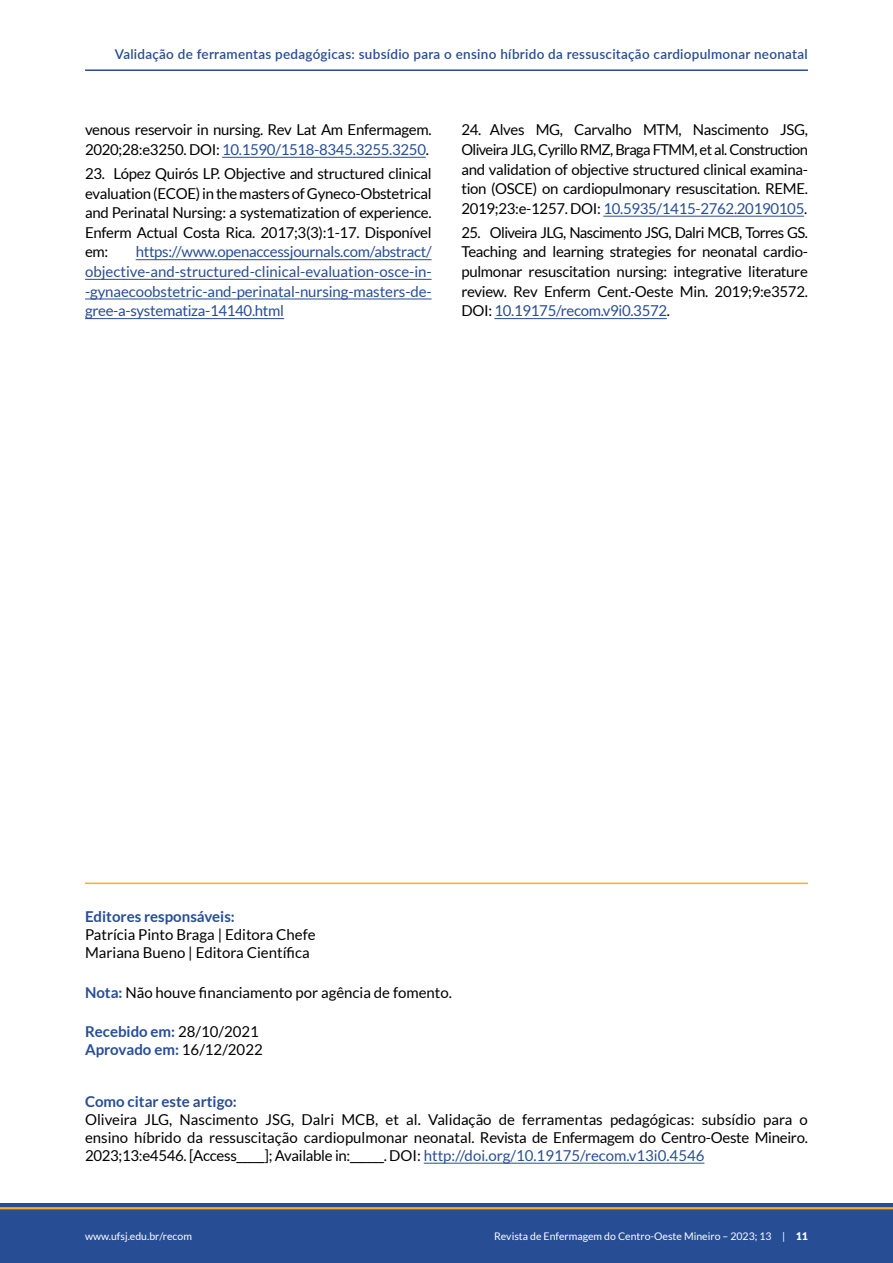
<style>
.page{position:relative;width:893px;height:1263px;background:#fff}
.page>*{position:absolute;margin:0;border:0;box-sizing:border-box;transform-origin:0 0}
.t1{font:15px/19.6px "Lato";letter-spacing:-.02em;color:#000;text-align:justify}
.t2{font:15px/19.6px "Lato";letter-spacing:-.015em;color:#274d95;text-align:justify}
.t3{font:15px/18px "Lato";color:#000}
.t4{font:700 15px/18px "Lato";color:#274d95}
.t5{font:600 13.5px "Lato";letter-spacing:.02em;color:#274d95}
.t6{font:10.5px "Lato";color:#fff}
.s1{color:#274d95}
.s2{font-weight:700;color:#274d95}
.s3{font-weight:400;color:#000}
.s4{font-weight:900}
</style>
<div class="page">
<div style="left:0;top:1203px;width:893px;height:60px;background:#274d95"></div>
<hr style="left:0;top:1207px;width:893px;height:2px;background:#ffb011">
<hr style="left:85px;top:69px;width:723px;height:2px;background:#274d95">
<hr style="left:222px;top:157px;width:204px;height:1px;background:#274d95">
<hr style="left:136px;top:259px;width:296px;height:1px;background:#274d95">
<hr style="left:85px;top:279px;width:347px;height:1px;background:#274d95">
<hr style="left:85px;top:299px;width:347px;height:1px;background:#274d95">
<hr style="left:85px;top:318px;width:199px;height:1px;background:#274d95">
<hr style="left:603px;top:216px;width:201px;height:1px;background:#274d95">
<hr style="left:494px;top:318px;width:173px;height:1px;background:#274d95">
<hr style="left:85px;top:882px;width:723px;height:2px;background:#ffb011">
<hr style="left:424px;top:1163px;width:280px;height:1px;background:#274d95">
<p class="t5" style="left:115px;top:44px;width:694px">Validação de ferramentas pedagógicas: subsídio para o ensino híbrido da ressuscitação cardiopulmonar neonatal</p>
<p class="t1" style="left:85px;top:120px;width:348px">venous reservoir in nursing. Rev Lat Am Enfermagem.<br>2020;28:e3250. DOI: <span class="s1">10.1590/1518-8345.3255.3250</span>.</p>
<p class="t1" style="left:85px;top:164px;width:348px">23. López Quirós LP. Objective and structured clinical evaluation (ECOE) in the masters of Gyneco-Obstetrical and Perinatal Nursing: a systematization of experience.<br>Enferm Actual Costa Rica. 2017;3(3):1-17. Disponível em:</p>
<p class="t2" style="left:85px;top:242px;width:348px;text-indent:51px">https://www.openaccessjournals.com/abstract/ objective-and-structured-clinical-evaluation-osce-in--gynaecoobstetric-and-perinatal-nursing-masters-de&shy;gree-a-systematiza-14140.html</p>
<p class="t1" style="left:461px;top:120px;width:348px">24. Alves MG, Carvalho MTM, Nascimento JSG, Oliveira JLG, Cyrillo RMZ, Braga FTMM, et al. Construction and validation of objective structured clinical examina&shy;tion (OSCE) on cardiopulmonary resuscitation. REME.<br>2019;23:e-1257. DOI: <span class="s1">10.5935/1415-2762.20190105</span>.</p>
<p class="t1" style="left:461px;top:222px;width:348px">25. Oliveira JLG, Nascimento JSG, Dalri MCB, Torres GS.<br>Teaching and learning strategies for neonatal cardio&shy;pulmonar resuscitation nursing: integrative literature review. Rev Enferm Cent.-Oeste Min. 2019;9:e3572.<br>DOI: <span class="s1">10.19175/recom.v9i0.3572</span>.</p>
<p class="t4" style="left:85px;top:908px;width:151px">Editores responsáveis:</p>
<p class="t3" style="left:85px;top:926px;width:232px">Patrícia Pinto Braga | Editora Chefe<br>Mariana Bueno | Editora Científica</p>
<p class="t3" style="left:85px;top:983px;width:369px"><span class="s2">Nota:</span> Não houve financiamento por agência de fomento.</p>
<p class="t4" style="left:85px;top:1022px;width:179px">Recebido em: <span class="s3">28/10/2021<br></span>Aprovado em: <span class="s3">16/12/2022</span></p>
<p class="t4" style="left:85px;top:1092px;width:153px">Como citar este artigo:</p>
<p class="t1" style="left:85px;top:1110px;width:724px;line-height:18px">Oliveira JLG, Nascimento JSG, Dalri MCB, et al. Validação de ferramentas pedagógicas: subsídio para o ensino híbrido da ressuscitação cardiopulmonar neonatal. Revista de Enfermagem do Centro-Oeste Mineiro.<br>2023;13:e4546. [Access_____]; Available in:______. DOI: <span class="s1">http://doi.org/10.19175/recom.v13i0.4546</span></p>
<p class="t6" style="left:85px;top:1230px;width:108px">www.ufsj.edu.br/recom</p>
<p class="t6" style="left:494px;top:1230px;width:315px">Revista de Enfermagem do Centro-Oeste Mineiro – 2023; 13 | <span class="s4">11</span></p>
</div>
